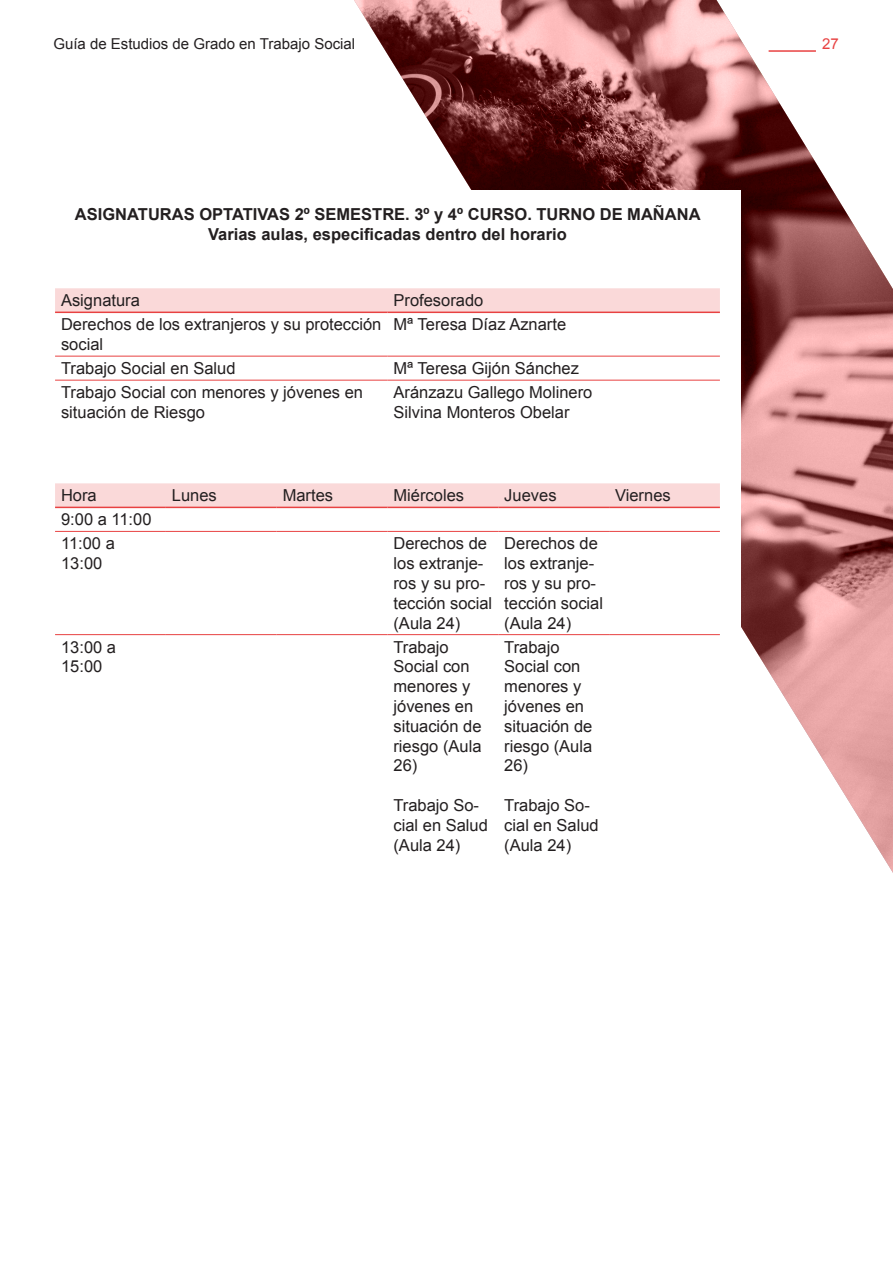
<style>
.page{position:relative;width:893px;height:1263px;background:#fff}
.page>*{position:absolute;margin:0;border:0;box-sizing:border-box;transform-origin:0 0}
.texto_1_-_sin_1_line{font:16.5px/19.8px "Arial";color:#231f20}
.negrita_centr{font:700 16.5px "Arial";color:#231f20}
.t1{font:15px "Arial";color:#231f20}
.t2{font:15px "Arial";color:#e84242}
</style>
<div class="page">
<svg style="left:354px;top:0;width:539px;height:873px"></svg>
<div style="left:55px;top:190px;width:686px;height:930px;background:#fff"></div>
<hr style="left:769px;top:50px;width:47px;height:2px;background:#e84242">
<svg style="left:55px;top:288px;width:665px;height:24px;background:#f9d6d6"></svg>
<svg style="left:55px;top:313px;width:665px;height:67px"></svg>
<hr style="left:55px;top:312px;width:332px;height:1px;background:#e84242">
<hr style="left:387px;top:312px;width:333px;height:1px;background:#e84242">
<hr style="left:55px;top:356px;width:332px;height:1px;background:#e84242">
<hr style="left:387px;top:356px;width:333px;height:1px;background:#e84242">
<hr style="left:55px;top:380px;width:332px;height:1px;background:#e84242">
<hr style="left:387px;top:380px;width:333px;height:1px;background:#e84242">
<svg style="left:55px;top:483px;width:665px;height:24px;background:#f9d7d7"></svg>
<svg style="left:55px;top:508px;width:665px;height:128px"></svg>
<hr style="left:55px;top:507px;width:111px;height:1px;background:#e84242">
<hr style="left:166px;top:507px;width:111px;height:1px;background:#e84242">
<hr style="left:277px;top:507px;width:110px;height:1px;background:#e84242">
<hr style="left:387px;top:507px;width:111px;height:1px;background:#e84242">
<hr style="left:498px;top:507px;width:111px;height:1px;background:#e84242">
<hr style="left:609px;top:507px;width:111px;height:1px;background:#e84242">
<hr style="left:55px;top:531px;width:111px;height:1px;background:#e84242">
<hr style="left:166px;top:531px;width:111px;height:1px;background:#e84242">
<hr style="left:277px;top:531px;width:110px;height:1px;background:#e84242">
<hr style="left:387px;top:531px;width:111px;height:1px;background:#e84242">
<hr style="left:498px;top:531px;width:111px;height:1px;background:#e84242">
<hr style="left:609px;top:531px;width:111px;height:1px;background:#e84242">
<hr style="left:55px;top:634px;width:111px;height:1px;background:#e84242">
<hr style="left:166px;top:634px;width:111px;height:1px;background:#e84242">
<hr style="left:277px;top:634px;width:110px;height:1px;background:#e84242">
<hr style="left:387px;top:634px;width:111px;height:1px;background:#e84242">
<hr style="left:498px;top:634px;width:111px;height:1px;background:#e84242">
<hr style="left:609px;top:634px;width:111px;height:1px;background:#e84242">
<p class="t1" style="left:53px;top:34px;width:303px">Guía de Estudios de Grado en Trabajo Social</p>
<p class="t2" style="left:822px;top:34px;width:18px">27</p>
<p class="negrita_centr" style="left:75px;top:204px;width:627px">ASIGNATURAS OPTATIVAS 2º SEMESTRE. 3º y 4º CURSO. TURNO DE MAÑANA</p>
<p class="negrita_centr" style="left:208px;top:223px;width:360px">Varias aulas, especificadas dentro del horario</p>
<p class="texto_1_-_sin_1_line" style="left:61px;top:291px;width:80px">Asignatura</p>
<p class="texto_1_-_sin_1_line" style="left:393px;top:291px;width:91px">Profesorado</p>
<p class="texto_1_-_sin_1_line" style="left:61px;top:315px;width:322px">Derechos de los extranjeros y su protección social</p>
<p class="texto_1_-_sin_1_line" style="left:393px;top:315px;width:174px">Mª Teresa Díaz Aznarte</p>
<p class="texto_1_-_sin_1_line" style="left:61px;top:359px;width:176px">Trabajo Social en Salud</p>
<p class="texto_1_-_sin_1_line" style="left:393px;top:359px;width:187px">Mª Teresa Gijón Sánchez</p>
<p class="texto_1_-_sin_1_line" style="left:61px;top:383px;width:304px">Trabajo Social con menores y jóvenes en situación de Riesgo</p>
<p class="texto_1_-_sin_1_line" style="left:393px;top:383px;width:200px">Aránzazu Gallego Molinero</p>
<p class="texto_1_-_sin_1_line" style="left:393px;top:402px;width:178px">Silvina Monteros Obelar</p>
<p class="texto_1_-_sin_1_line" style="left:61px;top:486px;width:37px">Hora</p>
<p class="texto_1_-_sin_1_line" style="left:172px;top:486px;width:46px">Lunes</p>
<p class="texto_1_-_sin_1_line" style="left:283px;top:486px;width:52px">Martes</p>
<p class="texto_1_-_sin_1_line" style="left:393px;top:486px;width:72px">Miércoles</p>
<p class="texto_1_-_sin_1_line" style="left:504px;top:486px;width:54px">Jueves</p>
<p class="texto_1_-_sin_1_line" style="left:615px;top:486px;width:57px">Viernes</p>
<p class="texto_1_-_sin_1_line" style="left:61px;top:510px;width:92px">9:00 a 11:00</p>
<p class="texto_1_-_sin_1_line" style="left:61px;top:534px;width:55px">11:00 a<br>13:00</p>
<p class="texto_1_-_sin_1_line" style="left:393px;top:534px;width:100px">Derechos de los extranje&shy;ros y su pro&shy;tección social (Aula 24)</p>
<p class="texto_1_-_sin_1_line" style="left:504px;top:534px;width:100px">Derechos de los extranje&shy;ros y su pro&shy;tección social (Aula 24)</p>
<p class="texto_1_-_sin_1_line" style="left:61px;top:637px;width:57px">13:00 a<br>15:00</p>
<p class="texto_1_-_sin_1_line" style="left:393px;top:637px;width:90px">Trabajo<br>Social con menores y jóvenes en situación de riesgo (Aula<br>26)</p>
<p class="texto_1_-_sin_1_line" style="left:393px;top:795px;width:96px">Trabajo So&shy;cial en Salud (Aula 24)</p>
<p class="texto_1_-_sin_1_line" style="left:504px;top:637px;width:90px">Trabajo<br>Social con menores y jóvenes en situación de riesgo (Aula<br>26)</p>
<p class="texto_1_-_sin_1_line" style="left:504px;top:795px;width:96px">Trabajo So&shy;cial en Salud (Aula 24)</p>
</div>
